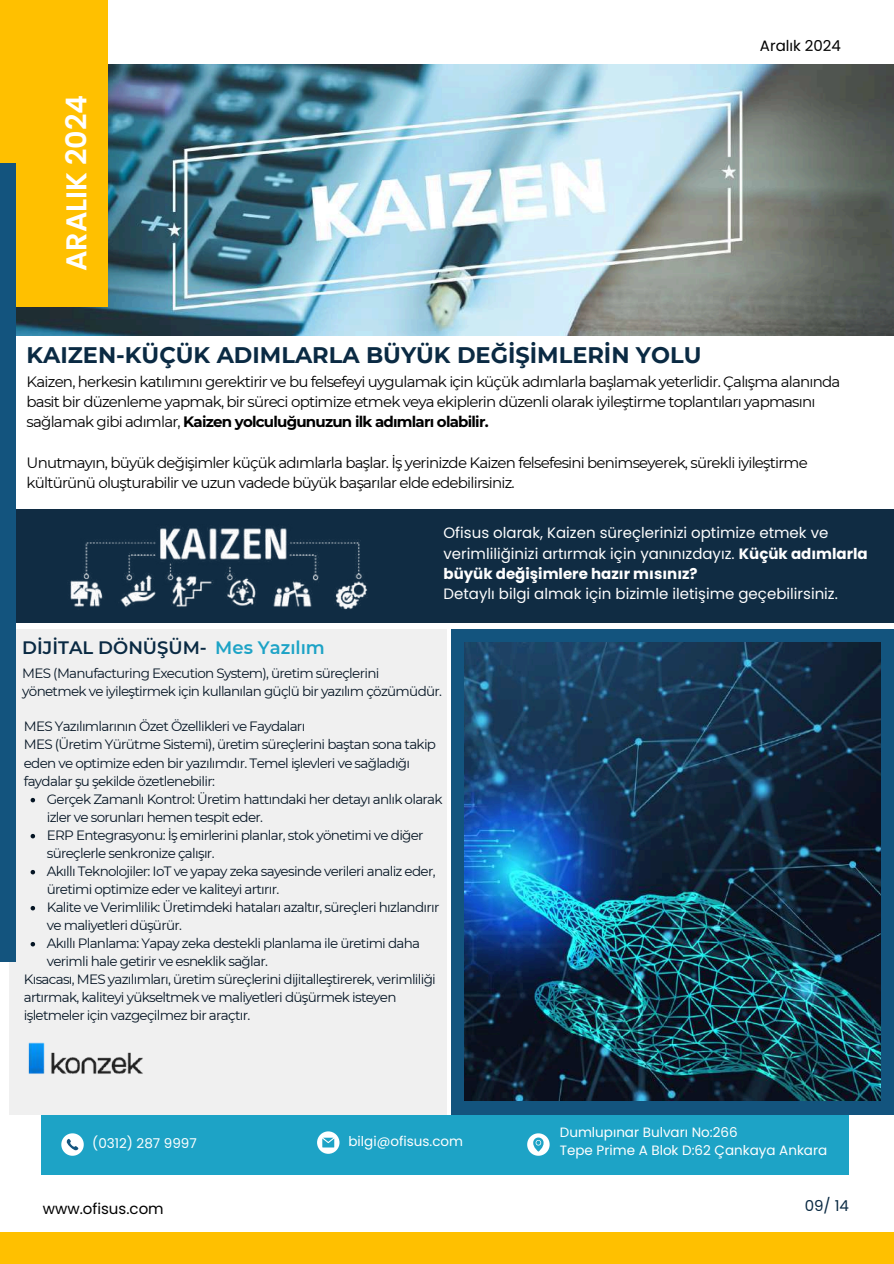
<style>
.page{position:relative;width:894px;height:1264px;background:#fff}
.page>*{position:absolute;margin:0;border:0;box-sizing:border-box;transform-origin:0 0}
.t1{font:600 28.65px "Poppins";color:#fff}
.t2{font:700 22.5px "Montserrat";color:#0a2a43}
.t3{font:600 18px "Montserrat";color:#0a2a43}
.t4{font:15px/20.2px "Montserrat";letter-spacing:-.05em;color:#000}
.t5{font:15px/20.2px "Poppins";color:#fefefe}
.t6{font:15px "Poppins";color:#000}
.t7{font:15px "Poppins";color:#0a2a43}
.t8{font:13.5px/18px "Montserrat";letter-spacing:-.05em;color:#051524}
.t9{font:13.5px/18px "Poppins";color:#fff}
.s1{font-weight:700}
.s2{color:#1da3c6}
</style>
<div class="page">
<img style="left:15px;top:65px;width:878px;height:270px">
<div style="left:9px;top:629px;width:437px;height:485px;background:#f0f0f0"></div>
<div style="left:450px;top:629px;width:443px;height:485px;background:#13547e"></div>
<img style="left:464px;top:642px;width:416px;height:458px">
<div style="left:0;top:0;width:107px;height:306px;background:#ffc000"></div>
<div style="left:41px;top:1114px;width:807px;height:60px;background:#1da3c6"></div>
<svg style="left:61px;top:1133px;width:23px;height:22px"></svg>
<svg style="left:317px;top:1131px;width:22px;height:22px"></svg>
<svg style="left:527px;top:1133px;width:22px;height:22px"></svg>
<div style="left:15px;top:508px;width:878px;height:114px;background:#102c43"></div>
<div style="left:0;top:164px;width:15px;height:798px;background:#13547e"></div>
<div style="left:0;top:1231px;width:893px;height:32px;background:#ffc000"></div>
<img style="left:70px;top:528px;width:298px;height:81px">
<img style="left:28px;top:1042px;width:115px;height:32px">
<svg style="left:31px;top:798px;width:4px;height:4px"></svg>
<svg style="left:31px;top:834px;width:4px;height:4px"></svg>
<svg style="left:31px;top:870px;width:4px;height:4px"></svg>
<svg style="left:31px;top:906px;width:4px;height:4px"></svg>
<svg style="left:31px;top:942px;width:4px;height:4px"></svg>
<h1 class="t1" style="left:56px;top:271px;width:178px;rotate:-90deg">ARALIK 2024</h1>
<h2 class="t2" style="left:27px;top:341px;width:676px">KAIZEN-KÜÇÜK ADIMLARLA BÜYÜK DEĞİŞİMLERİN YOLU</h2>
<p class="t6" style="left:759px;top:35px;width:83px">Aralık 2024</p>
<p class="t4" style="left:27px;top:371px;width:815px">Kaizen, herkesi n katılımını gerekti ri r ve bu felsefeyi uygulamak içi n küçük adımlarla başlamak yeterlidi r. Çalışma alanında basit bi r düzenleme yapmak, bi r süreci opti mize etmek veya eki pleri n düzenli olarak iyi leşti rme toplantıları yapmasını sağlamak gi bi adımlar, <span class="s1">Kaizen yolculuğunuzun ilk adımları olabilir.</span></p>
<p class="t4" style="left:27px;top:452px;width:782px">Unutmayın, büyük değişi mler küçük adımlarla başlar. İş yeri nizde Kaizen felsefesi ni beni mseyerek, sürekli iyi leşti rme kültürünü oluşturabi li r ve uzun vadede büyük başarılar elde edebi li rsi niz.</p>
<h3 class="t3" style="left:22px;top:636px;width:304px">DİJİTAL DÖNÜŞÜM- <span class="s2">Mes Yazılım</span></h3>
<p class="t5" style="left:443px;top:523px;width:425px">Ofisus olarak, Kaizen süreçlerinizi optimize etmek ve verimliliğinizi artırmak için yanınızdayız. <span class="s1">Küçük adımlarla büyük değişimlere hazır mısınız?</span></p>
<p class="t5" style="left:443px;top:583px;width:396px">Detaylı bilgi almak için bizimle iletişime geçebilirsiniz.</p>
<p class="t8" style="left:22px;top:664px;width:421px">MES (Manufacturi ng Execution System), üreti m süreçleri ni yönetmek ve iyi leşti rmek içi n kullanılan güçlü bi r yazılım çözümüdür.</p>
<p class="t8" style="left:24px;top:717px;width:413px">MES Yazılımlarının Özet Özelli kleri ve Faydaları<br>MES (Üreti m Yürütme Sistemi), üreti m süreçleri ni baştan sona taki p eden ve opti mize eden bi r yazılımdır. Temel işlevleri ve sağladığı faydalar şu şeki lde özetlenebi li r:</p>
<p class="t8" style="left:47px;top:789px;width:397px">Gerçek Zamanlı Kontrol: Üreti m hattındaki her detayı anlık olarak</p>
<p class="t8" style="left:47px;top:807px;width:218px">izler ve sorunları hemen tespit eder.</p>
<p class="t8" style="left:47px;top:825px;width:378px">ERP Entegrasyonu: İş emi rleri ni planlar, stok yöneti mi ve diğer</p>
<p class="t8" style="left:47px;top:843px;width:169px">süreçlerle senkronize çalışır.</p>
<p class="t8" style="left:47px;top:861px;width:390px">Akıllı Teknoloji ler: IoT ve yapay zeka sayesi nde veri leri analiz eder,</p>
<p class="t8" style="left:47px;top:879px;width:234px">üreti mi opti mize eder ve kaliteyi artırır.</p>
<p class="t8" style="left:47px;top:897px;width:394px">Kalite ve Veri mli li k: Üreti mdeki hataları azaltır, süreçleri hızlandırır</p>
<p class="t8" style="left:47px;top:915px;width:137px">ve maliyetleri düşürür.</p>
<p class="t8" style="left:47px;top:933px;width:375px">Akıllı Planlama: Yapay zeka destekli planlama i le üreti mi daha</p>
<p class="t8" style="left:47px;top:951px;width:222px">veri mli hale geti ri r ve esnekli k sağlar.</p>
<p class="t8" style="left:24px;top:969px;width:411px">Kısacası, MES yazılımları, üreti m süreçleri ni dijitalleşti rerek, veri mli liği</p>
<p class="t8" style="left:24px;top:987px;width:374px">artırmak, kaliteyi yükseltmek ve maliyetleri düşürmek isteyen</p>
<p class="t8" style="left:24px;top:1005px;width:228px">işletmeler içi n vazgeçi lmez bi r araçtır.</p>
<p class="t9" style="left:92px;top:1134px;width:106px">(0312) 287 9997</p>
<p class="t9" style="left:348px;top:1132px;width:116px">bilgi@ofisus.com</p>
<p class="t9" style="left:559px;top:1123px;width:269px">Dumlupınar Bulvarı No:266<br>Tepe Prime A Blok D:62 Çankaya Ankara</p>
<p class="t6" style="left:43px;top:1197px;width:122px">www.ofisus.com</p>
<p class="t7" style="left:804px;top:1195px;width:46px">09/ 14</p>
</div>
